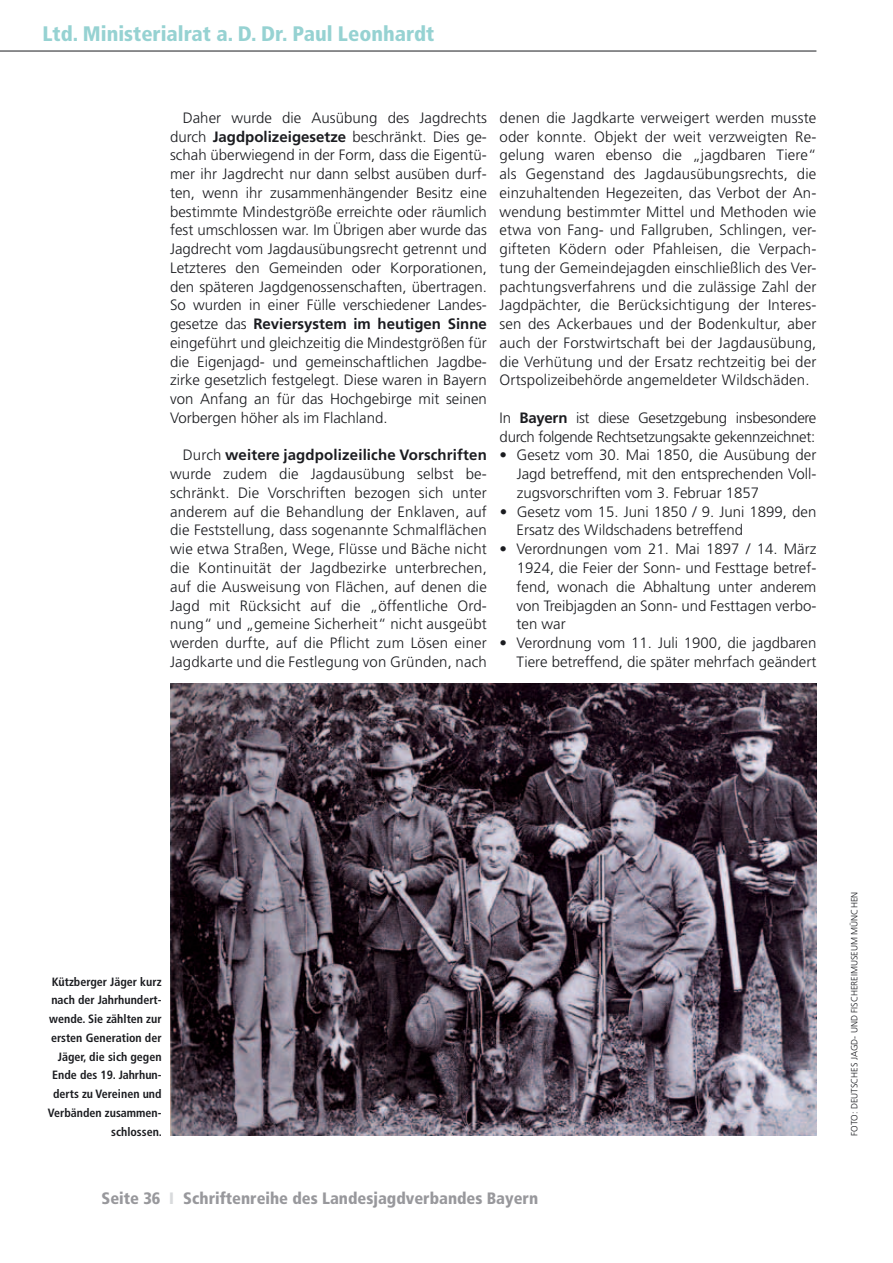
<style>
.page{position:relative;width:893px;height:1263px;background:#fff}
.page>*{position:absolute;margin:0;border:0;box-sizing:border-box;transform-origin:0 0}
.t1{font:900 condensed 21px "Frutiger";color:#96d2d2}
.t2{font:900 condensed 16.5px "Frutiger";color:#98989c}
.t3{font:300 15px/18.8px "Frutiger";color:#1b1c20;text-align:justify}
.t4{font:300 15px/18.8px "Frutiger";letter-spacing:-.02em;color:#1b1c20}
.t5{font:700 condensed 12px/18.8px "Frutiger";color:#1b1c20;text-align:right}
.t6{font:300 9px "Frutiger";color:#1b1c20}
.s1{font-weight:700}
.s2{color:#d8dadc}
</style>
<div class="page">
<hr style="left:0;top:51px;width:816px;height:1px;background:#1b1c20">
<img style="left:170px;top:683px;width:646px;height:452px">
<h1 class="t1" style="left:43px;top:21px;width:393px">Ltd. Ministerialrat a. D. Dr. Paul Leonhardt</h1>
<p class="t3" style="left:170px;top:108px;width:318px;text-indent:13px">Daher wurde die Ausübung des Jagdrechts durch <span class="s1">Jagdpolizeigesetze</span> beschränkt. Dies ge&shy;schah überwiegend in der Form, dass die Eigentü&shy;mer ihr Jagdrecht nur dann selbst ausüben durf&shy;ten, wenn ihr zusammenhängender Besitz eine bestimmte Mindestgröße erreichte oder räumlich fest umschlossen war. Im Übrigen aber wurde das Jagdrecht vom Jagdausübungsrecht getrennt und Letzteres den Gemeinden oder Korporationen, den späteren Jagdgenossenschaften, übertragen.<br>So wurden in einer Fülle verschiedener Landes&shy;gesetze das <span class="s1">Reviersystem im heutigen Sinne </span>eingeführt und gleichzeitig die Mindestgrößen für die Eigenjagd- und gemeinschaftlichen Jagdbe&shy;zirke gesetzlich festgelegt. Diese waren in Bayern von Anfang an für das Hochgebirge mit seinen Vorbergen höher als im Flachland.</p>
<p class="t3" style="left:170px;top:446px;width:318px;text-indent:13px">Durch <span class="s1">weitere jagdpolizeiliche Vorschriften </span>wurde zudem die Jagdausübung selbst be&shy;schränkt. Die Vorschriften bezogen sich unter anderem auf die Behandlung der Enklaven, auf die Feststellung, dass sogenannte Schmalflächen wie etwa Straßen, Wege, Flüsse und Bäche nicht die Kontinuität der Jagdbezirke unterbrechen, auf die Ausweisung von Flächen, auf denen die Jagd mit Rücksicht auf die „öffentliche Ord&shy;nung“ und „gemeine Sicherheit“ nicht ausgeübt werden durfte, auf die Pflicht zum Lösen einer Jagdkarte und die Festlegung von Gründen, nach</p>
<p class="t3" style="left:500px;top:108px;width:318px">denen die Jagdkarte verweigert werden musste oder konnte. Objekt der weit verzweigten Re&shy;gelung waren ebenso die „jagdbaren Tiere“ als Gegenstand des Jagdausübungsrechts, die einzuhaltenden Hegezeiten, das Verbot der An&shy;wendung bestimmter Mittel und Methoden wie etwa von Fang- und Fallgruben, Schlingen, ver&shy;gifteten Ködern oder Pfahleisen, die Verpach&shy;tung der Gemeindejagden einschließlich des Ver&shy;pachtungsverfahrens und die zulässige Zahl der Jagdpächter, die Berücksichtigung der Interes&shy;sen des Ackerbaues und der Bodenkultur, aber auch der Forstwirtschaft bei der Jagdausübung, die Verhütung und der Ersatz rechtzeitig bei der Ortspolizeibehörde angemeldeter Wildschäden.</p>
<p class="t4" style="left:500px;top:408px;width:318px">In <span class="s1">Bayern</span> ist diese Gesetzgebung insbesondere durch folgende Rechtsetzungsakte gekennzeichnet:</p>
<p class="t3" style="left:517px;top:446px;width:301px;text-indent:-17px">• Gesetz vom 30. Mai 1850, die Ausübung der Jagd betreffend, mit den entsprechenden Voll&shy;zugsvorschriften vom 3. Februar 1857</p>
<p class="t3" style="left:517px;top:502px;width:301px;text-indent:-17px">• Gesetz vom 15. Juni 1850 / 9. Juni 1899, den<br>Ersatz des Wildschadens betreffend</p>
<p class="t3" style="left:517px;top:540px;width:301px;text-indent:-17px">• Verordnungen vom 21. Mai 1897 / 14. März 1924, die Feier der Sonn- und Festtage betref&shy;fend, wonach die Abhaltung unter anderem von Treibjagden an Sonn- und Festtagen verbo&shy;ten war</p>
<p class="t3" style="left:500px;top:633px;width:318px;text-align:right">• Verordnung vom 11. Juli 1900, die jagdbaren<br>Tiere betreffend, die später mehrfach geändert</p>
<p class="t5" style="left:48px;top:972px;width:116px">Kützberger Jäger kurz nach der Jahrhundert&shy;wende. Sie zählten zur ersten Generation der<br>Jäger, die sich gegen<br>Ende des 19. Jahrhun&shy;derts zu Vereinen und<br>Verbänden zusammen&shy;schlossen.</p>
<p class="t2" style="left:101px;top:1188px;width:438px">Seite 36 <span class="s2">I</span> Schriftenreihe des Landesjagdverbandes Bayern</p>
<p class="t6" style="left:849px;top:1135px;width:244px;rotate:-90deg">Foto: Deutsches Jagd- und Fischereimuseum München</p>
</div>
